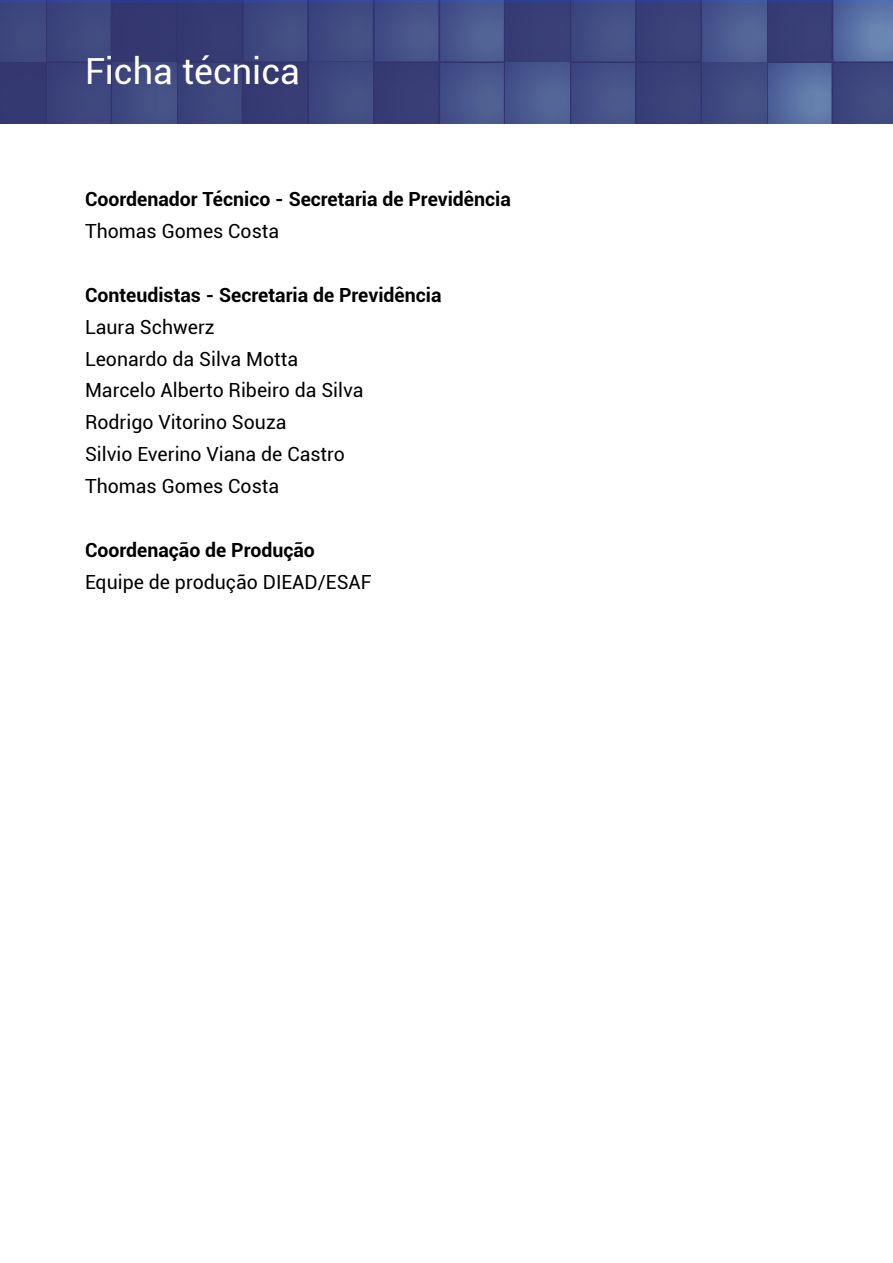
<style>
.page{position:relative;width:893px;height:1263px;background:#fff}
.page>*{position:absolute;margin:0;border:0;box-sizing:border-box;transform-origin:0 0}
.t1{font:36px "Roboto";color:#fff}
.t2{font:19.5px/32px "Roboto";color:#000}
.t3{font:700 19.5px "Roboto";color:#000}
</style>
<div class="page">
<div style="left:0;top:0;width:45px;height:61px;background:#3f487e"></div>
<div style="left:506px;top:0;width:63px;height:61px;background:#383e76"></div>
<svg style="left:702px;top:0;width:64px;height:61px;background:#4a5b91"></svg>
<div style="left:0;top:63px;width:45px;height:61px;background:#353971"></div>
<svg style="left:47px;top:0;width:457px;height:124px;background:#3d467e"></svg>
<div style="left:506px;top:63px;width:63px;height:61px;background:#4b5b90"></div>
<svg style="left:571px;top:0;width:129px;height:124px;background:#3e477f"></svg>
<div style="left:702px;top:63px;width:64px;height:61px;background:#414b82"></div>
<svg style="left:768px;top:0;width:125px;height:124px;background:#49588e"></svg>
<h1 class="t1" style="left:85px;top:46px;width:216px">Ficha técnica</h1>
<p class="t3" style="left:85px;top:185px;width:427px">Coordenador Técnico - Secretaria de Previdência</p>
<p class="t2" style="left:85px;top:214px;width:196px">Thomas Gomes Costa</p>
<p class="t3" style="left:85px;top:281px;width:358px">Conteudistas - Secretaria de Previdência</p>
<p class="t2" style="left:85px;top:310px;width:280px">Laura Schwerz<br>Leonardo da Silva Motta<br>Marcelo Alberto Ribeiro da Silva<br>Rodrigo Vitorino Souza<br>Silvio Everino Viana de Castro<br>Thomas Gomes Costa</p>
<p class="t3" style="left:85px;top:536px;width:231px">Coordenação de Produção</p>
<p class="t2" style="left:85px;top:565px;width:288px">Equipe de produção DIEAD/ESAF</p>
</div>
